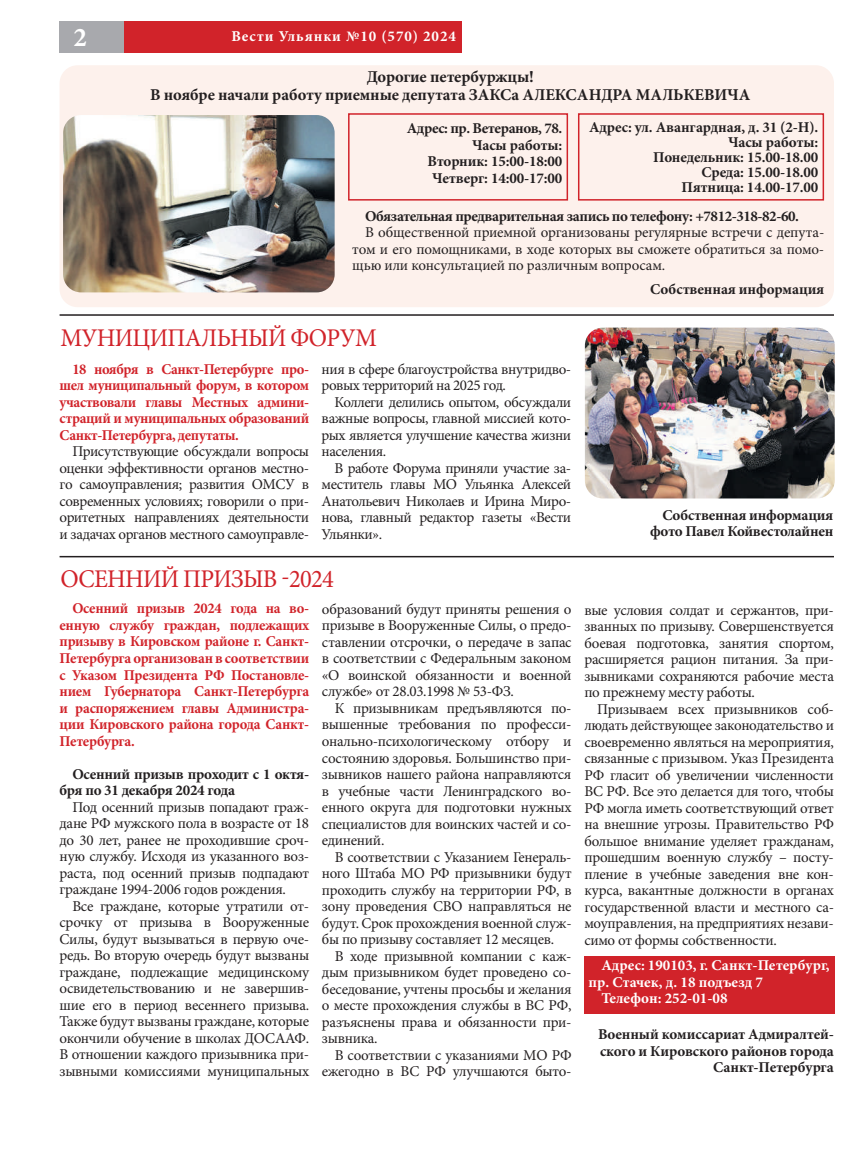
<style>
.page{position:relative;width:851px;height:1170px;background:#fff}
.page>*{position:absolute;margin:0;border:0;box-sizing:border-box;transform-origin:0 0}
.t1{font:700 27px "Minion Pro";color:#fff}
.t2{font:25.5px "Minion Pro";letter-spacing:-.03em;color:#d1232a;scale:.96 1}
.t3{font:700 16.5px/18px "Minion Pro";letter-spacing:-.01em;color:#231f20;text-align:center}
.t4{font:15px/16.5px "Minion Pro";letter-spacing:-.02em;color:#231f20;text-align:justify}
.t5{font:700 15px/16.5px "Minion Pro";letter-spacing:-.02em;color:#d1232a;text-align:justify}
.t6{font:700 15px/16.5px "Minion Pro";letter-spacing:-.01em;color:#231f20;text-align:right}
.t7{font:700 15px "Minion Pro";color:#fff}
.t8{font:700 15px "Minion Pro";letter-spacing:-.03em;color:#231f20}
.t9{font:700 15px "Minion Pro";letter-spacing:.06em;color:#fff}
</style>
<div class="page">
<hr style="left:60px;top:314px;width:773px;height:2px;background:#231f20">
<hr style="left:60px;top:556px;width:773px;height:1px;background:#231f20">
<div style="left:124px;top:21px;width:338px;height:32px;background:#d1232a"></div>
<div style="left:60px;top:21px;width:64px;height:32px;background:#a8a9ad"></div>
<div style="left:584px;top:956px;width:250px;height:57px;background:#d1232a"></div>
<div style="left:60px;top:65px;width:773px;height:242px;background:#fdf1ec;border-radius:18px"></div>
<img style="left:63px;top:115px;width:271px;height:177px;border-radius:18px">
<div style="left:578px;top:113px;width:246px;height:87px;border:2px solid #d1232a"></div>
<div style="left:348px;top:113px;width:220px;height:87px;border:2px solid #d1232a"></div>
<img style="left:584px;top:327px;width:250px;height:171px;border-radius:18px">
<h1 class="t1" style="left:73px;top:26px;width:15px">2</h1>
<p class="t9" style="left:231px;top:30px;width:226px">Вести Ульянки №10 (570) 2024</p>
<p class="t3" style="left:150px;top:69px;width:601px">Дорогие петербуржцы!<br>В ноябре начали работу приемные депутата ЗАКСа АЛЕКСАНДРА МАЛЬКЕВИЧА</p>
<p class="t6" style="left:589px;top:121px;width:231px;line-height:15px">Адрес: ул. Авангардная, д. 31 (2-Н).<br>Часы работы:<br>Понедельник: 15.00-18.00<br>Среда: 15.00-18.00<br>Пятница: 14.00-17.00</p>
<p class="t6" style="left:406px;top:121px;width:157px">Адрес: пр. Ветеранов, 78.<br>Часы работы:<br>Вторник: 15:00-18:00<br>Четверг: 14:00-17:00</p>
<p class="t8" style="left:365px;top:210px;width:435px">Обязательная предварительная запись по телефону: +7812-318-82-60.</p>
<p class="t4" style="left:352px;top:224px;width:473px;text-indent:13px">В общественной приемной организованы регулярные встречи с депута&shy;том и его помощниками, в ходе которых вы сможете обратиться за помо&shy;щью или консультацией по различным вопросам.</p>
<p class="t6" style="left:650px;top:282px;width:176px">Собственная информация</p>
<h2 class="t2" style="left:60px;top:322px;width:331px">МУНИЦИПАЛЬНЫЙ ФОРУМ</h2>
<p class="t5" style="left:60px;top:362px;width:251px;text-indent:13px">18 ноября в Санкт-Петербурге про&shy;шел муниципальный форум, в котором участвовали главы Местных админи&shy;страций и муниципальных образований Санкт-Петербурга, депутаты.</p>
<p class="t4" style="left:60px;top:443px;width:251px;text-indent:13px">Присутствующие обсуждали вопросы оценки эффективности органов местно&shy;го самоуправления; развития ОМСУ в современных условиях; говорили о при&shy;оритетных направлениях деятельност и и задачах органов местного самоуправле-</p>
<p class="t4" style="left:321px;top:360px;width:251px">ния в сфере благоустройства внутридво&shy;ровых территорий на 2025 год.</p>
<p class="t4" style="left:321px;top:393px;width:251px;text-indent:13px">Коллеги делились опытом, обсуждали важные вопросы, главной миссией кото&shy;рых является улучшение качества жизни населения.</p>
<p class="t4" style="left:321px;top:459px;width:251px;text-indent:13px">В работе Форума приняли участие за&shy;меститель главы МО Ульянка Алексей Анатольевич Николаев и Ирина Миро&shy;нова, главный редактор газеты «Вести Ульянки».</p>
<h2 class="t2" style="left:60px;top:563px;width:286px">ОСЕННИЙ ПРИЗЫВ -2024</h2>
<p class="t5" style="left:60px;top:601px;width:251px;text-indent:13px">Осенний призыв 2024 года на во&shy;енную службу граждан, подлежащих призыву в Кировском районе г. Санкт-Петербурга организован в соответствии с Указом Президента РФ Постановле&shy;нием Губернатора Санкт-Петербурга и распоряжением главы Администра&shy;ции Кировского района города Санкт-Петербурга.</p>
<p class="t6" style="left:60px;top:766px;width:251px;text-align:left;text-indent:13px">Осенний призыв проходит с 1 октя&shy;бря по 31 декабря 2024 года</p>
<p class="t4" style="left:60px;top:798px;width:251px;text-indent:13px">Под осенний призыв попадают граж&shy;дане РФ мужского пола в возрасте от 18 до 30 лет, ранее не проходившие сроч&shy;ную службу. Исходя из указанного воз&shy;раста, под осенний призыв подпадают граждане 1994-2006 годов рождения.</p>
<p class="t4" style="left:60px;top:897px;width:251px;text-indent:13px">Все граждане, которые утратили от&shy;срочку от призыва в Вооруженные Силы, будут вызываться в первую оче&shy;редь. Во вторую очередь будут вызваны граждане, подлежащие медицинскому освидетельствованию и не завершив&shy;шие его в период весеннего призыва.<br>Также будут вызваны граждане, которые окончили обучение в школах ДОСААФ.<br>В отношении каждого призывника при&shy;зывными комиссиями муниципальных</p>
<p class="t4" style="left:322px;top:600px;width:251px">образований будут приняты решения о призыве в Вооруженные Силы, о предо&shy;ставлении отсрочки, о передаче в запас в соответствии с Федеральным законом «О воинской обязанности и военной службе» от 28.03.1998 № 53-ФЗ.</p>
<p class="t4" style="left:322px;top:699px;width:251px;text-indent:13px">К призывникам предъявляются по&shy;вышенные требования по професси&shy;онально-психологическому отбору и состоянию здоровья. Большинство при&shy;зывников нашего района направляются в учебные части Ленинградского во&shy;енного округа для подготовки нужных специалистов для воинских частей и со&shy;единений.</p>
<p class="t4" style="left:322px;top:848px;width:251px;text-indent:13px">В соответствии с Указанием Генераль&shy;ного Штаба МО РФ призывники будут проходить службу на территории РФ, в зону проведения СВО направляться не будут. Срок прохождения военной служ&shy;бы по призыву составляет 12 месяцев.</p>
<p class="t4" style="left:322px;top:947px;width:251px;text-indent:13px">В ходе призывной компании с каж&shy;дым призывником будет проведено со&shy;беседование, учтены просьбы и желания о месте прохождения службы в ВС РФ, разъяснены права и обязанности при&shy;зывника.</p>
<p class="t4" style="left:322px;top:1046px;width:251px;text-align:right">В соответствии с указаниями МО РФ ежегодно в ВС РФ улучшаются быто-</p>
<p class="t6" style="left:650px;top:508px;width:185px">Собственная информация фото Павел Койвестолайнен</p>
<p class="t4" style="left:584px;top:601px;width:251px">вые условия солдат и сержантов, при&shy;званных по призыву. Совершенствуется боевая подготовка, занятия спортом, расширяется рацион питания. За при&shy;зывниками сохраняются рабочие места по прежнему месту работы.</p>
<p class="t4" style="left:584px;top:700px;width:251px;text-indent:13px">Призываем всех призывников соб&shy;людать действующее законодательство и своевременно являться на мероприятия, связанные с призывом. Указ Президента РФ гласит об увеличении численности ВС РФ. Все это делается для того, чтобы РФ могла иметь соответствующий ответ на внешние угрозы. Правительство РФ большое внимание уделяет гражданам, прошедшим военную службу – посту&shy;пление в учебные заведения вне кон&shy;курса, вакантные должности в органах государственной власти и местного са&shy;моуправления, на предприятиях незави&shy;симо от формы собственности.</p>
<p class="t7" style="left:601px;top:959px;width:230px">Адрес: 190103, г. Санкт-Петербург,</p>
<p class="t7" style="left:588px;top:975px;width:176px">пр. Стачек, д. 18 подъезд 7</p>
<p class="t7" style="left:601px;top:992px;width:128px">Телефон: 252-01-08</p>
<p class="t6" style="left:598px;top:1027px;width:237px">Военный комиссариат Адмиралтей&shy;ского и Кировского районов города<br>Санкт-Петербурга</p>
</div>
